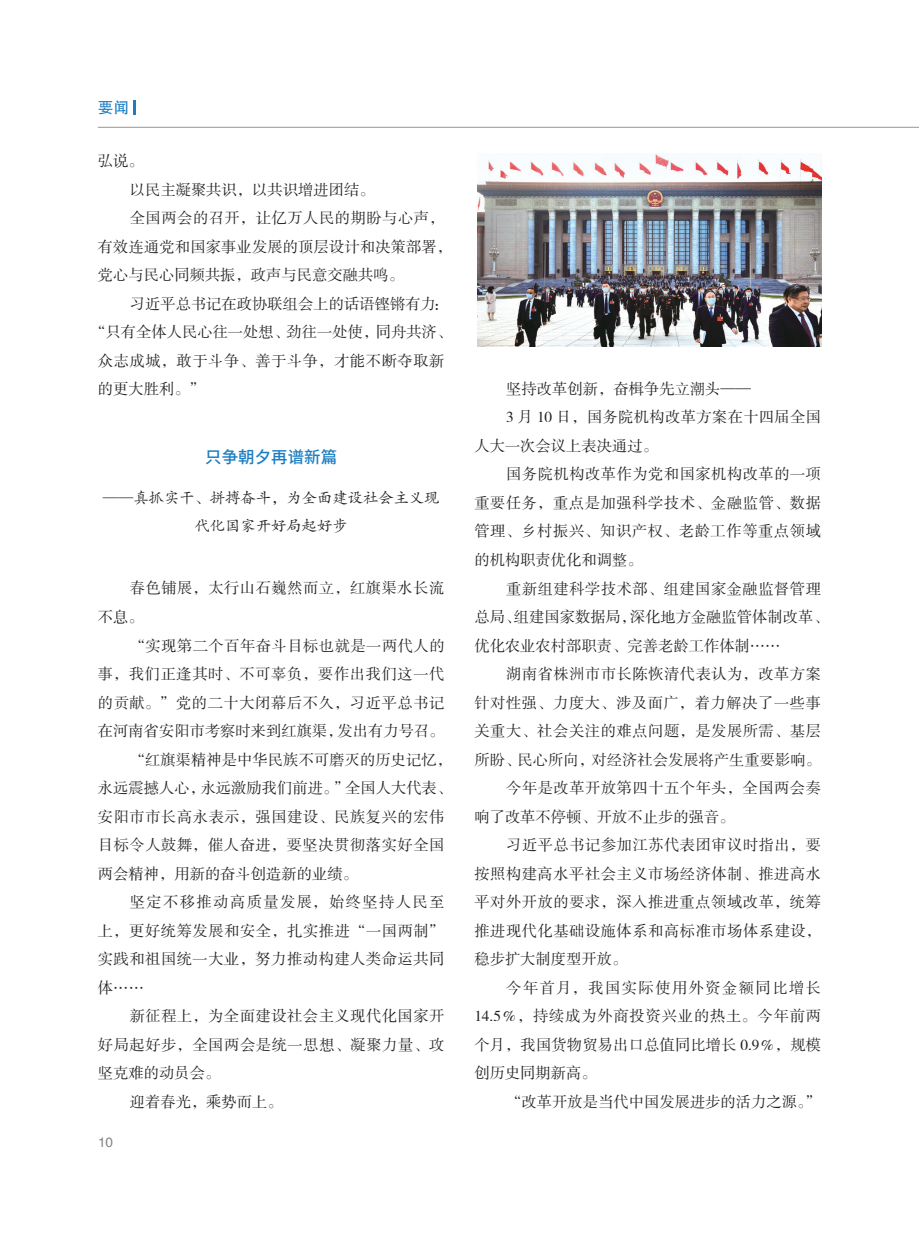
<style>
.page{position:relative;width:919px;height:1238px;background:#fff}
.page>*{position:absolute;margin:0;border:0;box-sizing:border-box;transform-origin:0 0}
.段落样式1{font:500 16.5px "Source Han Sans SC";color:#1b7ec2}
.t1{font:15.75px "FZHTJW GB1 0";color:#1b7ec2}
.段落样式1-2{font:15.3px/28.5px "FZSSJW GB1 0";letter-spacing:.02em;color:#231f20;text-align:justify}
.段落样式1-3{font:15.3px/28.5px "FZSSJW GB1 0";color:#231f20}
.段落样式1-4{font:15.3px/28.5px "FZKTK GBK1 0";color:#231f20;text-align:center}
.t2{font:13.5px "FZHTK GBK1 0";color:#808285}
</style>
<div class="page">
<hr style="left:98px;top:127px;width:820px;height:1px;background:#939598">
<svg style="left:133px;top:100px;width:2px;height:15px"></svg>
<img style="left:477px;top:153px;width:344px;height:194px">
<p class="t1" style="left:98px;top:99px;width:33px">要闻</p>
<p class="段落样式1-2" style="left:98px;top:147px;width:47px">弘说。</p>
<p class="段落样式1-3" style="left:130px;top:176px;width:246px">以民主凝聚共识，以共识增进团结。</p>
<p class="段落样式1-2" style="left:98px;top:204px;width:356px;text-align:left;text-indent:32px">全国两会的召开，让亿万人民的期盼与心声，有效连通党和国家事业发展的顶层设计和决策部署，党心与民心同频共振，政声与民意交融共鸣。</p>
<p class="段落样式1-3" style="left:130px;top:290px;width:320px">习近平总书记在政协联组会上的话语铿锵有力：</p>
<p class="段落样式1-3" style="left:90px;top:318px;width:363px">“只有全体人民心往一处想、劲往一处使，同舟共济、</p>
<p class="段落样式1-2" style="left:98px;top:347px;width:348px">众志成城，敢于斗争、善于斗争，才能不断夺取新</p>
<p class="段落样式1-2" style="left:98px;top:375px;width:109px">的更大胜利。”</p>
<p class="段落样式1" style="left:205px;top:447px;width:133px">只争朝夕再谱新篇</p>
<p class="段落样式1-4" style="left:103px;top:483px;width:338px">——真抓实干、拼搏奋斗，为全面建设社会主义现代化国家开好局起好步</p>
<p class="段落样式1-2" style="left:98px;top:574px;width:348px;text-indent:32px">春色铺展，太行山石巍然而立，红旗渠水长流不息。</p>
<p class="段落样式1-2" style="left:98px;top:631px;width:348px;text-indent:32px">“实现第二个百年奋斗目标也就是一两代人的事，我们正逢其时、不可辜负，要作出我们这一代的贡献。”党的二十大闭幕后不久，习近平总书记在河南省安阳市考察时来到红旗渠，发出有力号召。</p>
<p class="段落样式1-2" style="left:98px;top:745px;width:356px;text-align:left;text-indent:32px">“红旗渠精神是中华民族不可磨灭的历史记忆，永远震撼人心，永远激励我们前进。”全国人大代表、安阳市市长高永表示，强国建设、民族复兴的宏伟目标令人鼓舞，催人奋进，要坚决贯彻落实好全国两会精神，用新的奋斗创造新的业绩。</p>
<p class="段落样式1-2" style="left:98px;top:888px;width:348px;text-indent:32px">坚定不移推动高质量发展，始终坚持人民至上，更好统筹发展和安全，扎实推进“一国两制”实践和祖国统一大业，努力推动构建人类命运共同体……</p>
<p class="段落样式1-2" style="left:98px;top:1002px;width:348px;text-indent:32px">新征程上，为全面建设社会主义现代化国家开好局起好步，全国两会是统一思想、凝聚力量、攻坚克难的动员会。</p>
<p class="段落样式1-3" style="left:130px;top:1087px;width:155px">迎着春光，乘势而上。</p>
<p class="t2" style="left:98px;top:1134px;width:16px">10</p>
<p class="段落样式1-3" style="left:506px;top:375px;width:246px">坚持改革创新，奋楫争先立潮头——</p>
<p class="段落样式1-2" style="left:474px;top:404px;width:348px;text-indent:32px">3 月 10 日，国务院机构改革方案在十四届全国人大一次会议上表决通过。</p>
<p class="段落样式1-2" style="left:474px;top:461px;width:348px;text-indent:32px">国务院机构改革作为党和国家机构改革的一项重要任务，重点是加强科学技术、金融监管、数据管理、乡村振兴、知识产权、老龄工作等重点领域的机构职责优化和调整。</p>
<p class="段落样式1-3" style="left:474px;top:575px;width:356px;text-indent:32px">重新组建科学技术部、组建国家金融监督管理总局、组建国家数据局，深化地方金融监管体制改革、优化农业农村部职责、完善老龄工作体制……</p>
<p class="段落样式1-2" style="left:474px;top:660px;width:348px;text-indent:32px">湖南省株洲市市长陈恢清代表认为，改革方案针对性强、力度大、涉及面广，着力解决了一些事关重大、社会关注的难点问题，是发展所需、基层所盼、民心所向，对经济社会发展将产生重要影响。</p>
<p class="段落样式1-2" style="left:474px;top:774px;width:348px;text-indent:32px">今年是改革开放第四十五个年头，全国两会奏响了改革不停顿、开放不止步的强音。</p>
<p class="段落样式1-2" style="left:474px;top:831px;width:348px;text-indent:32px">习近平总书记参加江苏代表团审议时指出，要按照构建高水平社会主义市场经济体制、推进高水平对外开放的要求，深入推进重点领域改革，统筹推进现代化基础设施体系和高标准市场体系建设，稳步扩大制度型开放。</p>
<p class="段落样式1-2" style="left:474px;top:974px;width:348px;text-indent:32px">今年首月，我国实际使用外资金额同比增长14.5％，持续成为外商投资兴业的热土。今年前两个月，我国货物贸易出口总值同比增长 0.9％，规模创历史同期新高。</p>
<p class="段落样式1-3" style="left:506px;top:1088px;width:316px">“改革开放是当代中国发展进步的活力之源。”</p>
</div>
